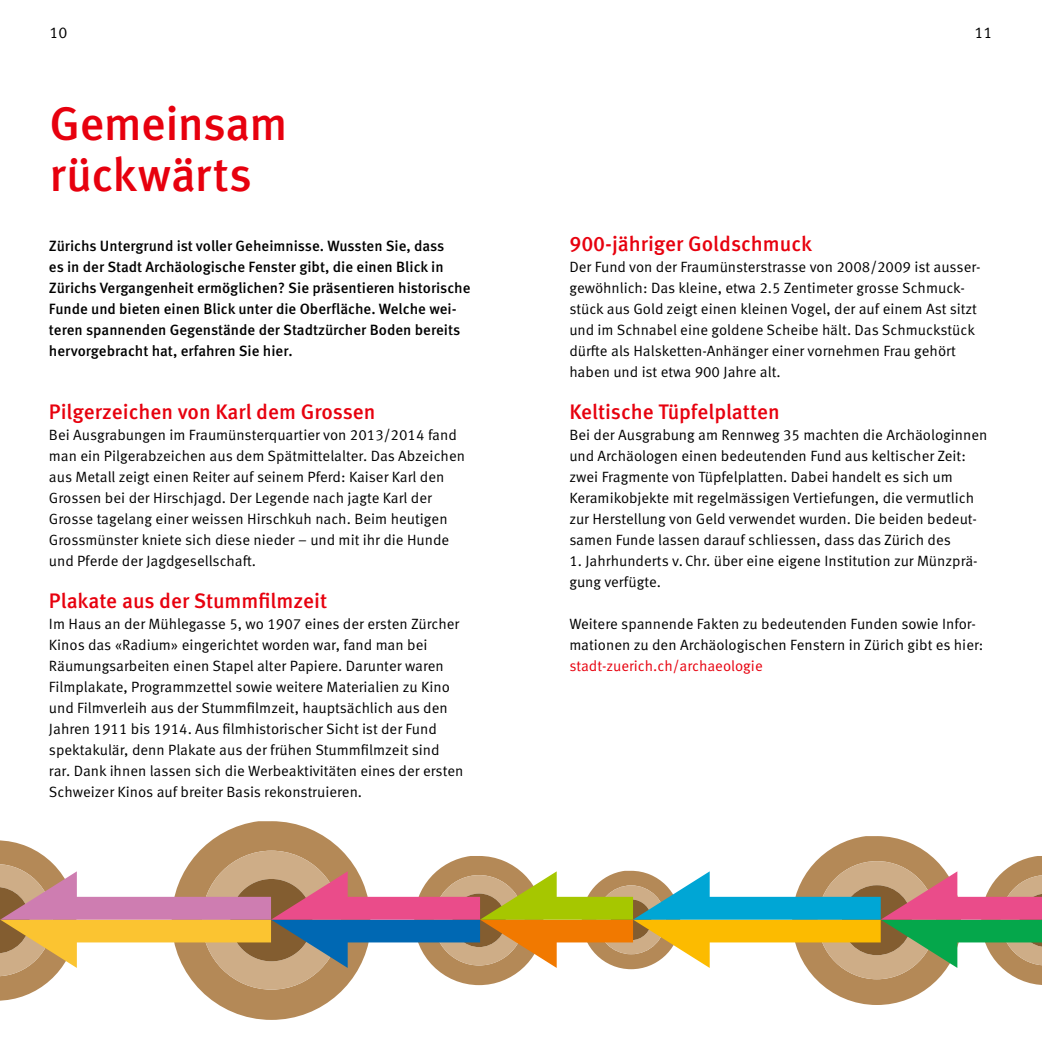
<style>
.page{position:relative;width:1042px;height:1042px;background:#fff}
.page>*{position:absolute;margin:0;border:0;box-sizing:border-box;transform-origin:0 0}
._2_Einleitung{font:500 47.25px/50.8px "Meta OT";letter-spacing:-.015em;color:#e7000e}
.Untertitel_farbig{font:500 21px "Meta OT";color:#e7000e}
.t1{font:15.75px "Meta OT";color:#000}
.Lauftext_farbig{font:14.88px/21px "Meta OT";color:#000}
.Lauftext_medium{font:500 14.88px/21px "Meta OT";color:#000}
.s1{color:#e7000e}
</style>
<div class="page">
<svg style="left:0;top:821px;width:1042px;height:199px"></svg>
<p class="t1" style="left:50px;top:23px;width:19px">10</p>
<p class="_2_Einleitung" style="left:50px;top:99px;width:239px">Gemeinsam rückwärts</p>
<p class="Lauftext_medium" style="left:49px;top:235px;width:423px">Zürichs Untergrund ist voller Geheimnisse. Wussten Sie, dass<br>es in der Stadt Archäologische Fenster gibt, die einen Blick in Zürichs Vergangenheit ermöglichen? Sie präsentieren historische Funde und bieten einen Blick unter die Oberfläche. Welche wei&shy;teren spannenden Gegenstände der Stadtzürcher Boden bereits hervorgebracht hat, erfahren Sie hier.</p>
<p class="Untertitel_farbig" style="left:49px;top:398px;width:328px">Pilgerzeichen von Karl dem Grossen</p>
<p class="Lauftext_farbig" style="left:49px;top:424px;width:417px">Bei Ausgrabungen im Fraumünsterquartier von 2013/2014 fand man ein Pilgerabzeichen aus dem Spätmittelalter. Das Abzeichen aus Metall zeigt einen Reiter auf seinem Pferd: Kaiser Karl den Grossen bei der Hirschjagd. Der Legende nach jagte Karl der Grosse tagelang einer weissen Hirschkuh nach. Beim heutigen Grossmünster kniete sich diese nieder – und mit ihr die Hunde und Pferde der Jagdgesellschaft.</p>
<p class="Untertitel_farbig" style="left:49px;top:587px;width:280px">Plakate aus der Stummfilmzeit</p>
<p class="Lauftext_farbig" style="left:49px;top:613px;width:416px">Im Haus an der Mühlegasse 5, wo 1907 eines der ersten Zürcher Kinos das «Radium» eingerichtet worden war, fand man bei Räumungsarbeiten einen Stapel alter Papiere. Darunter waren Filmplakate, Programmzettel sowie weitere Materialien zu Kino und Filmverleih aus der Stummfilmzeit, hauptsächlich aus den Jahren 1911 bis 1914. Aus filmhistorischer Sicht ist der Fund spektakulär, denn Plakate aus der frühen Stummfilmzeit sind<br>rar. Dank ihnen lassen sich die Werbeaktivitäten eines der ersten Schweizer Kinos auf breiter Basis rekonstruieren.</p>
<p class="t1" style="left:974px;top:23px;width:19px">11</p>
<p class="Untertitel_farbig" style="left:569px;top:230px;width:244px">900-jähriger Goldschmuck</p>
<p class="Lauftext_farbig" style="left:569px;top:256px;width:413px">Der Fund von der Fraumünsterstrasse von 2008/2009 ist ausser&shy;gewöhnlich: Das kleine, etwa 2.5 Zentimeter grosse Schmuck&shy;stück aus Gold zeigt einen kleinen Vogel, der auf einem Ast sitzt und im Schnabel eine goldene Scheibe hält. Das Schmuckstück dürfte als Halsketten-Anhänger einer vornehmen Frau gehört haben und ist etwa 900 Jahre alt.</p>
<p class="Untertitel_farbig" style="left:569px;top:398px;width:212px">Keltische Tüpfelplatten</p>
<p class="Lauftext_farbig" style="left:569px;top:424px;width:419px">Bei der Ausgrabung am Rennweg 35 machten die Archäologinnen und Archäologen einen bedeutenden Fund aus keltischer Zeit: zwei Fragmente von Tüpfelplatten. Dabei handelt es sich um Keramikobjekte mit regelmässigen Vertiefungen, die vermutlich zur Herstellung von Geld verwendet wurden. Die beiden bedeut&shy;samen Funde lassen darauf schliessen, dass das Zürich des</p>
<p class="Lauftext_farbig" style="left:569px;top:550px;width:410px">1. Jahrhunderts v. Chr. über eine eigene Institution zur Münzprä&shy;gung verfügte.</p>
<p class="Lauftext_farbig" style="left:569px;top:613px;width:415px">Weitere spannende Fakten zu bedeutenden Funden sowie Infor&shy;mationen zu den Archäologischen Fenstern in Zürich gibt es hier: <span class="s1">stadt-zuerich.ch/archaeologie</span></p>
</div>
